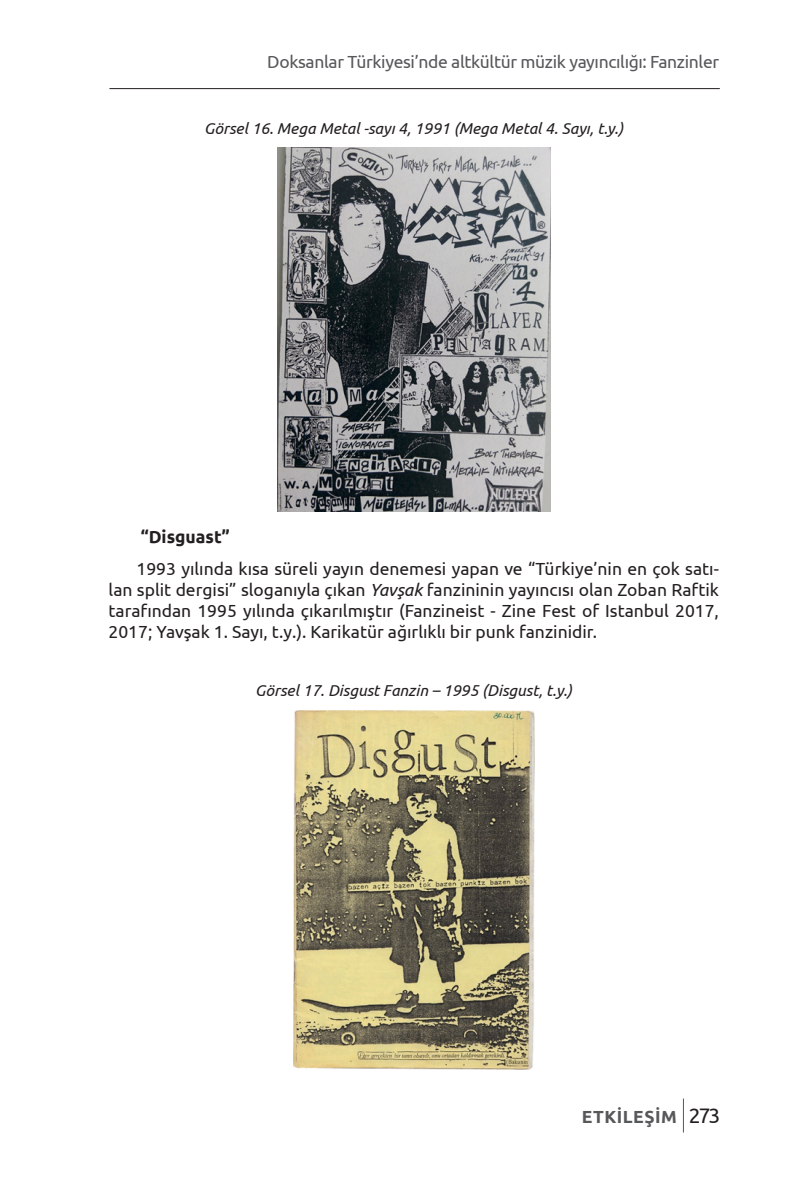
<style>
.page{position:relative;width:794px;height:1191px;background:#fff}
.page>*{position:absolute;margin:0;border:0;box-sizing:border-box;transform-origin:0 0}
.ana_metin{font:17.5px/21px "Ubuntu";color:#231f20;text-align:justify}
.t1{font:17.5px "Ubuntu";letter-spacing:-.02em;color:#57585a}
.t2{font:700 17.5px "Ubuntu";letter-spacing:.03em;color:#57585a}
.ana_metin-2{font:700 17.5px "Ubuntu";color:#231f20}
.şekil{font:italic 15.75px "Ubuntu";color:#231f20}
.s1{font-style:italic}
.s2{font-weight:400;font-size:21px;color:#231f20}
</style>
<div class="page">
<hr style="left:109px;top:88px;width:611px;height:1px;background:#231f20">
<hr style="left:683px;top:1098px;width:1px;height:34px;background:#57585a">
<img style="left:277px;top:147px;width:273px;height:364px">
<img style="left:293px;top:710px;width:241px;height:359px">
<p class="t1" style="left:267px;top:52px;width:453px">Doksanlar Türkiyesi’nde altkültür müzik yayıncılığı: Fanzinler</p>
<p class="şekil" style="left:204px;top:119px;width:421px">Görsel 16. Mega Metal -sayı 4, 1991 (Mega Metal 4. Sayı, t.y.)</p>
<p class="ana_metin-2" style="left:141px;top:526px;width:90px">“Disguast”</p>
<p class="ana_metin" style="left:109px;top:557px;width:612px;text-indent:28px">1993 yılında kısa süreli yayın denemesi yapan ve “Türkiye’nin en çok satı&shy;lan split dergisi” sloganıyla çıkan <span class="s1">Yavşak</span> fanzininin yayıncısı olan Zoban Raftik tarafından 1995 yılında çıkarılmıştır (Fanzineist - Zine Fest of Istanbul 2017, 2017; Yavşak 1. Sayı, t.y.). Karikatür ağırlıklı bir punk fanzinidir.</p>
<p class="şekil" style="left:255px;top:681px;width:318px">Görsel 17. Disgust Fanzin – 1995 (Disgust, t.y.)</p>
<p class="t2" style="left:582px;top:1106px;width:140px">ETKİLEŞİM <span class="s2">273</span></p>
</div>
